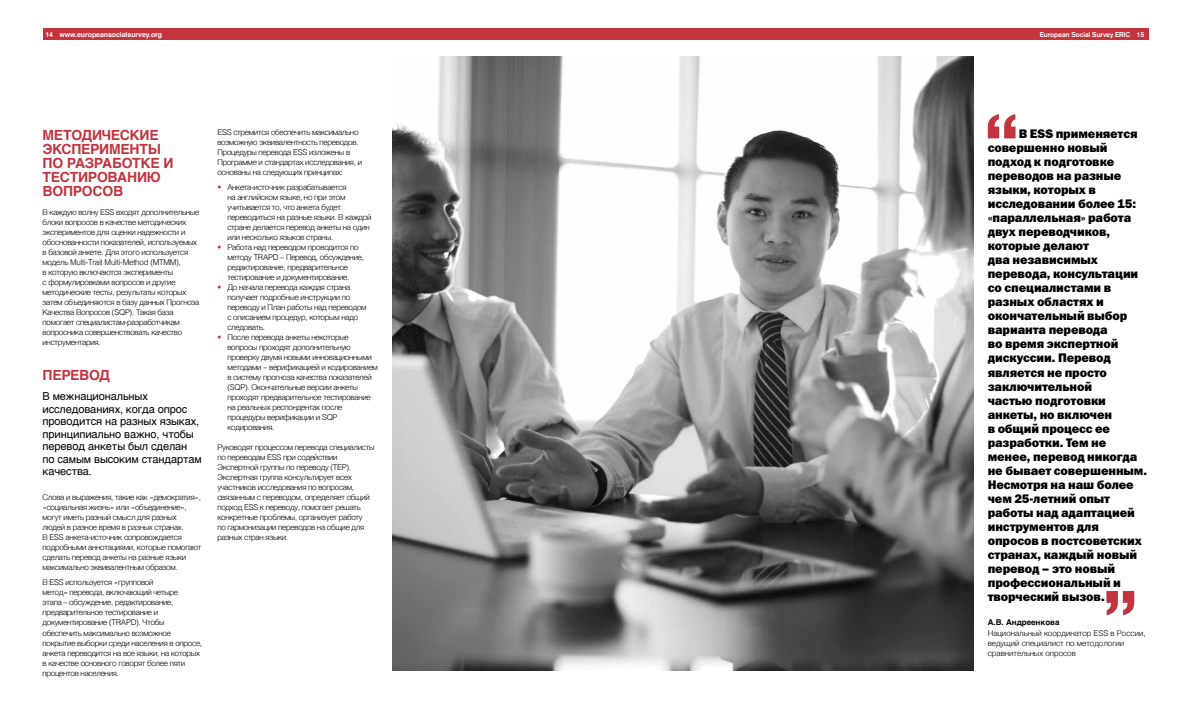
<style>
.page{position:relative;width:1191px;height:709px;background:#fff}
.page>*{position:absolute;margin:0;border:0;box-sizing:border-box;transform-origin:0 0}
.t1{font:700 14px/14px "Helvetica";letter-spacing:-.02em;color:#c3343e}
.t2{font:12.5px/14px "Franklin Gothic Heavy ITC";letter-spacing:-.01em;color:#000}
.t3{font:11px/12.5px "Helvetica";letter-spacing:-.01em;color:#000}
.t4{font:300 8px/10px "Helvetica";letter-spacing:-.03em;color:#000}
.t5{font:300 8px/10px "Helvetica";color:#000}
.t6{font:700 8px "Helvetica";color:#000}
.t7{font:700 7px "Helvetica";letter-spacing:-.01em;color:#fff}
.t8{font:700 7px "Akzidenz Grotesk";letter-spacing:-.01em;color:#fff}
.s1{color:#c3343e}
</style>
<div class="page">
<img style="left:392px;top:57px;width:581px;height:613px">
<div style="left:43px;top:29px;width:1105px;height:11px;background:#c3343e"></div>
<svg style="left:987px;top:114px;width:28px;height:24px"></svg>
<svg style="left:1106px;top:591px;width:28px;height:24px"></svg>
<p class="t7" style="left:45px;top:29px;width:118px">14 www.europeansocialsurvey.org</p>
<p class="t8" style="left:1039px;top:30px;width:106px">European Social Survey ERIC 15</p>
<h1 class="t1" style="left:43px;top:128px;width:132px">МЕТОДИЧЕСКИЕ<br>ЭКСПЕРИМЕНТЫ<br>ПО РАЗРАБОТКЕ И<br>ТЕСТИРОВАНИЮ<br>ВОПРОСОВ</h1>
<p class="t4" style="left:43px;top:207px;width:158px">В каждую волну ESS входят дополнительные блоки вопросов в качестве методических экспериментов для оценки надежности и обоснованности показателей, используемых в базовой анкете. Для этого используется модель Multi-Trait Multi-Method (MTMM),<br>в которую включаются эксперименты<br>с формулировками вопросов и другие методические тесты, результаты которых затем объединяются в базу данных Прогноза Качества Вопросов (SQP). Такая база помогает специалистам-разработчикам вопросника совершенствовать качество инструментария.</p>
<h1 class="t1" style="left:43px;top:368px;width:69px">ПЕРЕВОД</h1>
<h3 class="t3" style="left:43px;top:390px;width:161px">В межнациональных исследованиях, когда опрос проводится на разных языках, принципиально важно, чтобы перевод анкеты был сделан по самым высоким стандартам качества.</h3>
<p class="t4" style="left:43px;top:492px;width:160px">Слова и выражения, такие как «демократия», «социальная жизнь» или «объединение», могут иметь разный смысл для разных<br>людей в разное время в разных странах.<br>В ESS анкета-источник сопровождается подробными аннотациями, которые помогают сделать перевод анкеты на разные языки максимально эквивалентным образом.</p>
<p class="t4" style="left:43px;top:577px;width:161px">В ESS используется «групповой<br>метод» перевода, включающий четыре<br>этапа – обсуждение, редактирование, предварительное тестирование и документирование (TRAPD). Чтобы обеспечить максимально возможное покрытие выборки среди населения в опросе, анкета переводится на все языки, на которых в качестве основного говорят более пяти процентов населения.</p>
<p class="t4" style="left:217px;top:127px;width:146px">ESS стремится обеспечить максимально возможную эквивалентность переводов.<br>Процедуры перевода ESS изложены в Программе и стандартах исследования, и основаны на следующих принципах:</p>
<p class="t4" style="left:227px;top:182px;width:146px;text-indent:-10px"><span class="s1">•</span> Анкета-источник разрабатывается<br>на английском языке, но при этом учитывается то, что анкета будет переводиться на разные языки. В каждой стране делается перевод анкеты на один или несколько языков страны.</p>
<p class="t4" style="left:227px;top:242px;width:138px;text-indent:-10px"><span class="s1">•</span> Работа над переводом проводится по методу TRAPD – Перевод, обсуждение, редактирование, предварительное тестирование и документирование.</p>
<p class="t4" style="left:227px;top:282px;width:141px;text-indent:-10px"><span class="s1">•</span> До начала перевода каждая страна получает подробные инструкции по переводу и План работы над переводом с описанием процедур, которым надо следовать.</p>
<p class="t4" style="left:227px;top:332px;width:152px;text-indent:-10px"><span class="s1">•</span> После перевода анкеты некоторые вопросы проходят дополнительную проверку двумя новыми инновационными методами – верификацией и кодированием в систему прогноза качества показателей (SQP). Окончательные версии анкеты проходят предварительное тестирование на реальных респондентах после процедуры верификации и SQP кодирования.</p>
<p class="t4" style="left:217px;top:442px;width:158px">Руководят процессом перевода специалисты по переводам ESS при содействии Экспертной группы по переводу (TEP).<br>Экспертная группа консультирует всех участников исследования по вопросам, связанным с переводом, определяет общий подход ESS к переводу, помогает решать конкретные проблемы, организует работу<br>по гармонизации переводов на общие для разных стран языки.</p>
<p class="t2" style="left:987px;top:127px;width:161px;text-indent:31px">В ESS применяется совершенно новый подход к подготовке переводов на разные языки, которых в исследовании более 15: «параллельная» работа двух переводчиков, которые делают<br>два независимых перевода, консультации со специалистами в разных областях и окончательный выбор варианта перевода<br>во время экспертной дискуссии. Перевод является не просто заключительной<br>частью подготовки анкеты, но включен<br>в общий процесс ее разработки. Тем не менее, перевод никогда не бывает совершенным.<br>Несмотря на наш более чем 25-летний опыт работы над адаптацией инструментов для опросов в постсоветских странах, каждый новый перевод – это новый профессиональный и творческий вызов.</p>
<p class="t6" style="left:987px;top:616px;width:73px">А.В. Андреенкова</p>
<p class="t5" style="left:987px;top:627px;width:159px">Национальный координатор ESS в России, ведущий специалист по методологии сравнительных опросов</p>
</div>
